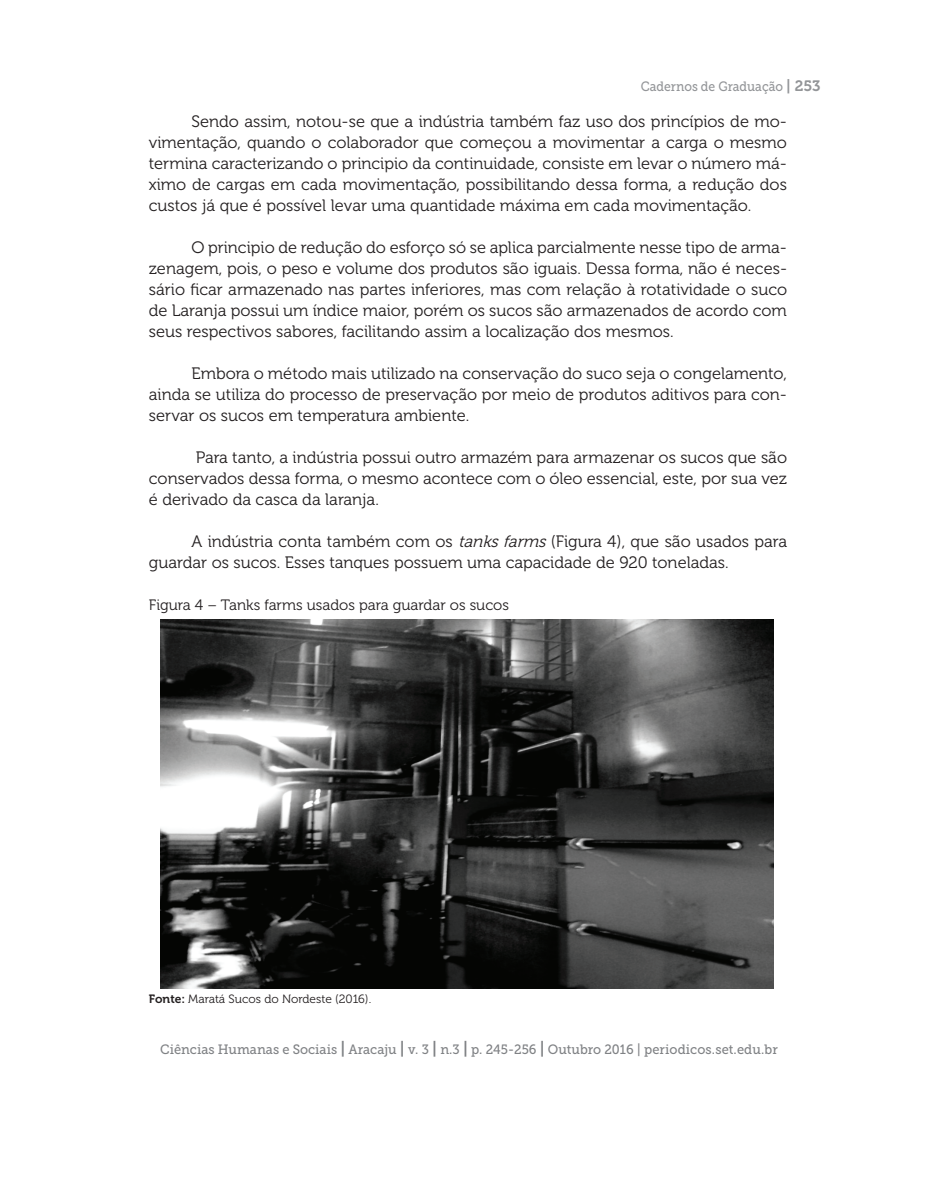
<style>
.page{position:relative;width:936px;height:1191px;background:#fff}
.page>*{position:absolute;margin:0;border:0;box-sizing:border-box;transform-origin:0 0}
.t1{font:16.5px/21px "Museo 300";color:#231f20;text-align:justify}
.t2{font:15px "Museo 300";color:#231f20}
.t3{font:13.5px "Museo Slab 500";color:#808285;scale:.95 1}
.t4{font:13.5px "Museo Slab 500";color:#939598;scale:.9 1}
.t5{font:12px "Museo 300";color:#231f20}
.s1{font-family:"Museo 700";font-size:15px}
.s2{font-style:italic}
.s3{font-family:"Museo 700"}
.s4{font-family:"Museo 700";font-size:16.5px}
</style>
<div class="page">
<img style="left:160px;top:619px;width:613px;height:369px">
<p class="t4" style="left:640px;top:79px;width:201px">Cadernos de Graduação <span class="s1">| 253</span></p>
<p class="t1" style="left:149px;top:111px;width:639px;text-indent:43px">Sendo assim, notou-se que a indústria também faz uso dos princípios de mo&shy;vimentação, quando o colaborador que começou a movimentar a carga o mesmo termina caracterizando o principio da continuidade, consiste em levar o número má&shy;ximo de cargas em cada movimentação, possibilitando dessa forma, a redução dos custos já que é possível levar uma quantidade máxima em cada movimentação.</p>
<p class="t1" style="left:149px;top:237px;width:639px;text-indent:43px">O principio de redução do esforço só se aplica parcialmente nesse tipo de arma&shy;zenagem, pois, o peso e volume dos produtos são iguais. Dessa forma, não é neces&shy;sário ficar armazenado nas partes inferiores, mas com relação à rotatividade o suco de Laranja possui um índice maior, porém os sucos são armazenados de acordo com seus respectivos sabores, facilitando assim a localização dos mesmos.</p>
<p class="t1" style="left:149px;top:363px;width:639px;text-indent:43px">Embora o método mais utilizado na conservação do suco seja o congelamento, ainda se utiliza do processo de preservação por meio de produtos aditivos para con&shy;servar os sucos em temperatura ambiente.</p>
<p class="t1" style="left:149px;top:447px;width:639px;text-indent:47px">Para tanto, a indústria possui outro armazém para armazenar os sucos que são conservados dessa forma, o mesmo acontece com o óleo essencial, este, por sua vez é derivado da casca da laranja.</p>
<p class="t1" style="left:149px;top:531px;width:639px;text-indent:43px">A indústria conta também com os <span class="s2">tanksfarms</span>(Figura 4), que são usados para guardar os sucos. Esses tanques possuem uma capacidade de 920 toneladas.</p>
<p class="t2" style="left:149px;top:597px;width:361px">Figura 4 – Tanks farms usados para guardar os sucos</p>
<p class="t5" style="left:149px;top:992px;width:224px"><span class="s3">Fonte:</span> Maratá Sucos do Nordeste (2016).</p>
<p class="t3" style="left:160px;top:1041px;width:651px">Ciências Humanas e Sociais <span class="s4">|</span> Aracaju <span class="s4">|</span> v. 3 <span class="s4">|</span> n.3 <span class="s4">|</span> p. 245-256 <span class="s4">|</span> Outubro 2016 | periodicos.set.edu.br</p>
</div>
